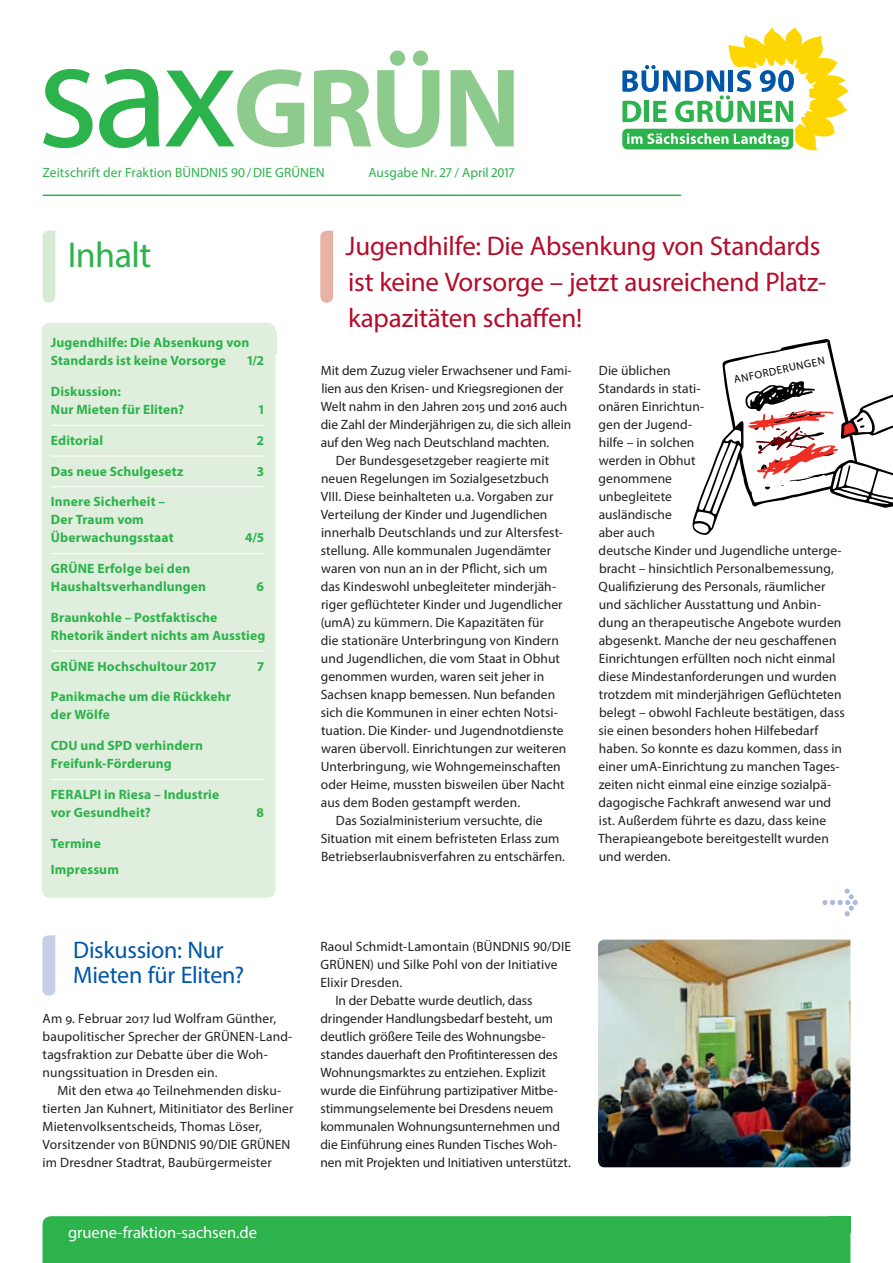
<style>
.page{position:relative;width:893px;height:1263px;background:#fff}
.page>*{position:absolute;margin:0;border:0;box-sizing:border-box;transform-origin:0 0}
.LTF_FZ_H1{font:36px "Myriad Pro";letter-spacing:-.015em;color:#2cb34b}
.LTF_FZ_H1-2{font:27px/36px "Myriad Pro";letter-spacing:-.01em;color:#b40c29}
.LTF_FZ_H3{font:24px/25.5px "Myriad Pro";letter-spacing:-.01em;color:#0156a8}
.LTF_FZ_Footer_Webadr{font:16.5px "Myriad Pro";color:#fff}
.LTF_FZ_Text_mE{font:13.5px/18px "Myriad Pro";letter-spacing:.005em;color:#231f20}
.LTF_FZ_Text{font:13.5px/18px "Myriad Pro";letter-spacing:-.005em;color:#231f20}
.LTF_FZ_IHV{font:700 13.5px/18px "Myriad Pro";letter-spacing:.01em;color:#2cb34b}
.LTF_FZ_IHV_mit_LInie{font:700 13.5px/18px "Myriad Pro";letter-spacing:.01em;color:#2cb34b}
.LTF_FZ_Titelunterzei{font:13.5px "Myriad Pro";letter-spacing:.005em;color:#2cb34b}
.t1{font:10.95px "Myriad Pro";color:#000002}
</style>
<div class="page">
<div style="left:42px;top:323px;width:234px;height:575px;background:#e0efdd;border-radius:9px"></div>
<div style="left:43px;top:1216px;width:807px;height:47px;background:#2cb34b"></div>
<div style="left:829px;top:1216px;width:21px;height:17px;background:#2cb34b"></div>
<div style="left:320px;top:231px;width:13px;height:72px;background:#e7b1a4;border-radius:6px"></div>
<svg style="left:43px;top:69px;width:50px;height:79px"></svg>
<svg style="left:99px;top:69px;width:205px;height:79px"></svg>
<svg style="left:314px;top:50px;width:125px;height:98px"></svg>
<svg style="left:451px;top:70px;width:63px;height:76px"></svg>
<hr style="left:43px;top:195px;width:637px;height:1px;background:#2cb34b">
<svg style="left:622px;top:27px;width:227px;height:124px"></svg>
<div style="left:43px;top:231px;width:12px;height:72px;background:#d6ebd4;border-radius:6px"></div>
<svg style="left:692px;top:339px;width:201px;height:196px"></svg>
<svg style="left:822px;top:889px;width:36px;height:27px"></svg>
<svg style="left:43px;top:935px;width:12px;height:61px"></svg>
<img style="left:598px;top:939px;width:252px;height:228px">
<hr style="left:51px;top:425px;width:213px;height:1px;background:#fff">
<hr style="left:51px;top:456px;width:213px;height:1px;background:#fff">
<hr style="left:51px;top:486px;width:213px;height:1px;background:#fff">
<hr style="left:51px;top:553px;width:213px;height:1px;background:#fff">
<hr style="left:51px;top:651px;width:213px;height:1px;background:#fff">
<hr style="left:51px;top:779px;width:213px;height:1px;background:#fff">
<p class="LTF_FZ_Titelunterzei" style="left:43px;top:165px;width:284px">Zeitschrift der Fraktion BÜNDNIS 90/DIE GRÜNEN</p>
<p class="LTF_FZ_Titelunterzei" style="left:368px;top:165px;width:148px">Ausgabe Nr. 27 / April 2017</p>
<h1 class="LTF_FZ_H1" style="left:68px;top:233px;width:85px">Inhalt</h1>
<p class="LTF_FZ_IHV" style="left:51px;top:333px;width:200px">Jugendhilfe: Die Absenkung von<br>Standards ist keine Vorsorge</p>
<p class="LTF_FZ_IHV" style="left:247px;top:351px;width:18px">1/2</p>
<p class="LTF_FZ_IHV" style="left:51px;top:382px;width:135px">Diskussion:<br>Nur Mieten für Eliten?</p>
<p class="LTF_FZ_IHV" style="left:259px;top:400px;width:7px">1</p>
<p class="LTF_FZ_IHV_mit_LInie" style="left:51px;top:431px;width:54px">Editorial</p>
<p class="LTF_FZ_IHV_mit_LInie" style="left:257px;top:431px;width:8px">2</p>
<p class="LTF_FZ_IHV_mit_LInie" style="left:51px;top:462px;width:134px">Das neue Schulgesetz</p>
<p class="LTF_FZ_IHV_mit_LInie" style="left:257px;top:462px;width:8px">3</p>
<p class="LTF_FZ_IHV_mit_LInie" style="left:51px;top:492px;width:124px">Innere Sicherheit –<br>Der Traum vom<br>Überwachungsstaat</p>
<p class="LTF_FZ_IHV_mit_LInie" style="left:245px;top:528px;width:20px">4/5</p>
<p class="LTF_FZ_IHV_mit_LInie" style="left:51px;top:559px;width:157px">GRÜNE Erfolge bei den<br>Haushaltsverhandlungen</p>
<p class="LTF_FZ_IHV_mit_LInie" style="left:256px;top:577px;width:9px">6</p>
<p class="LTF_FZ_IHV" style="left:51px;top:608px;width:216px">Braunkohle – Postfaktische<br>Rhetorik ändert nichts am Ausstieg</p>
<p class="LTF_FZ_IHV_mit_LInie" style="left:51px;top:657px;width:167px">GRÜNE Hochschultour 2017</p>
<p class="LTF_FZ_IHV_mit_LInie" style="left:258px;top:657px;width:8px">7</p>
<p class="LTF_FZ_IHV" style="left:51px;top:687px;width:182px">Panikmache um die Rückkehr der Wölfe</p>
<p class="LTF_FZ_IHV" style="left:51px;top:736px;width:154px">CDU und SPD verhindern<br>Freifunk-Förderung</p>
<p class="LTF_FZ_IHV_mit_LInie" style="left:51px;top:785px;width:170px">FERALPI in Riesa – Industrie vor Gesundheit?</p>
<p class="LTF_FZ_IHV_mit_LInie" style="left:256px;top:803px;width:9px">8</p>
<p class="LTF_FZ_IHV" style="left:51px;top:834px;width:51px">Termine</p>
<p class="LTF_FZ_IHV" style="left:51px;top:860px;width:70px">Impressum</p>
<h3 class="LTF_FZ_H3" style="left:73px;top:936px;width:172px">Diskussion: Nur<br>Mieten für Eliten?</h3>
<p class="LTF_FZ_Text" style="left:43px;top:1009px;width:251px">Am 9. Februar 2017 lud Wolfram Günther, baupolitischer Sprecher der GRÜNEN-Land&shy;tagsfraktion zur Debatte über die Woh&shy;nungssituation in Dresden ein.</p>
<p class="LTF_FZ_Text_mE" style="left:43px;top:1081px;width:252px;text-indent:15px">Mit den etwa 40 Teilnehmenden disku&shy;tierten Jan Kuhnert, Mitinitiator des Berliner Mietenvolksentscheids, Thomas Löser, Vorsitzender von BÜNDNIS 90/DIE GRÜNEN im Dresdner Stadtrat, Baubürgermeister</p>
<p class="LTF_FZ_Footer_Webadr" style="left:68px;top:1222px;width:191px">gruene-fraktion-sachsen.de</p>
<h1 class="LTF_FZ_H1-2" style="left:346px;top:228px;width:482px">Jugendhilfe: Die Absenkung von Standards ist keine Vorsorge – jetzt ausreichend Platz&shy;kapazitäten schaffen!</h1>
<p class="LTF_FZ_Text_mE" style="left:598px;top:361px;width:248px">Die üblichen<br>Standards in stati-<br>onären Einrichtun-<br>gen der Jugend-<br>hilfe – in solchen<br>werden in Obhut<br>genommene<br>unbegleitete<br>ausländische<br>aber auch<br>deutsche Kinder und Jugendliche unterge&shy;bracht – hinsichtlich Personalbemessung,<br>Qualifizierung des Personals, räumlicher und sächlicher Ausstattung und Anbin&shy;dung an therapeutische Angebote wurden abgesenkt. Manche der neu geschaffenen<br>Einrichtungen erfüllten noch nicht einmal diese Mindestanforderungen und wurden trotzdem mit minderjährigen Geflüchteten belegt – obwohl Fachleute bestätigen, dass sie einen besonders hohen Hilfebedarf haben. So konnte es dazu kommen, dass in einer umA-Einrichtung zu manchen Tages&shy;zeiten nicht einmal eine einzige sozialpä&shy;dagogische Fachkraft anwesend war und ist. Außerdem führte es dazu, dass keine<br>Therapieangebote bereitgestellt wurden und werden.</p>
<p class="t1" style="left:733px;top:373px;width:94px;rotate:-12deg">ANFORDERUNGEN</p>
<p class="LTF_FZ_Text" style="left:321px;top:361px;width:252px">Mit dem Zuzug vieler Erwachsener und Fami&shy;lien aus den Krisen- und Kriegsregionen der Welt nahm in den Jahren 2015 und 2016 auch die Zahl der Minderjährigen zu, die sich allein auf den Weg nach Deutschland machten.</p>
<p class="LTF_FZ_Text_mE" style="left:321px;top:451px;width:247px;text-indent:15px">Der Bundesgesetzgeber reagierte mit neuen Regelungen im Sozialgesetzbuch VIII. Diese beinhalteten u.a. Vorgaben zur Verteilung der Kinder und Jugendlichen innerhalb Deutschlands und zur Altersfest&shy;stellung. Alle kommunalen Jugendämter waren von nun an in der Pflicht, sich um das Kindeswohl unbegleiteter minderjäh&shy;riger geflüchteter Kinder und Jugendlicher (umA) zu kümmern. Die Kapazitäten für<br>die stationäre Unterbringung von Kindern und Jugendlichen, die vom Staat in Obhut genommen wurden, waren seit jeher in Sachsen knapp bemessen. Nun befanden sich die Kommunen in einer echten Notsi&shy;tuation. Die Kinder- und Jugendnotdienste waren übervoll. Einrichtungen zur weiteren Unterbringung, wie Wohngemeinschaften oder Heime, mussten bisweilen über Nacht aus dem Boden gestampft werden.</p>
<p class="LTF_FZ_Text_mE" style="left:321px;top:811px;width:246px;text-align:center">Das Sozialministerium versuchte, die<br>Situation mit einem befristeten Erlass zum<br>Betriebserlaubnisverfahren zu entschärfen.</p>
<p class="LTF_FZ_Text_mE" style="left:320px;top:937px;width:252px">Raoul Schmidt-Lamontain (BÜNDNIS 90/DIE<br>GRÜNEN) und Silke Pohl von der Initiative<br>Elixir Dresden.</p>
<p class="LTF_FZ_Text_mE" style="left:320px;top:991px;width:252px;text-indent:15px">In der Debatte wurde deutlich, dass dringender Handlungsbedarf besteht, um deutlich größere Teile des Wohnungsbe&shy;standes dauerhaft den Profitinteressen des Wohnungsmarktes zu entziehen. Explizit wurde die Einführung partizipativer Mitbe&shy;stimmungselemente bei Dresdens neuem kommunalen Wohnungsunternehmen und die Einführung eines Runden Tisches Woh&shy;nen mit Projekten und Initiativen unterstützt.</p>
</div>
